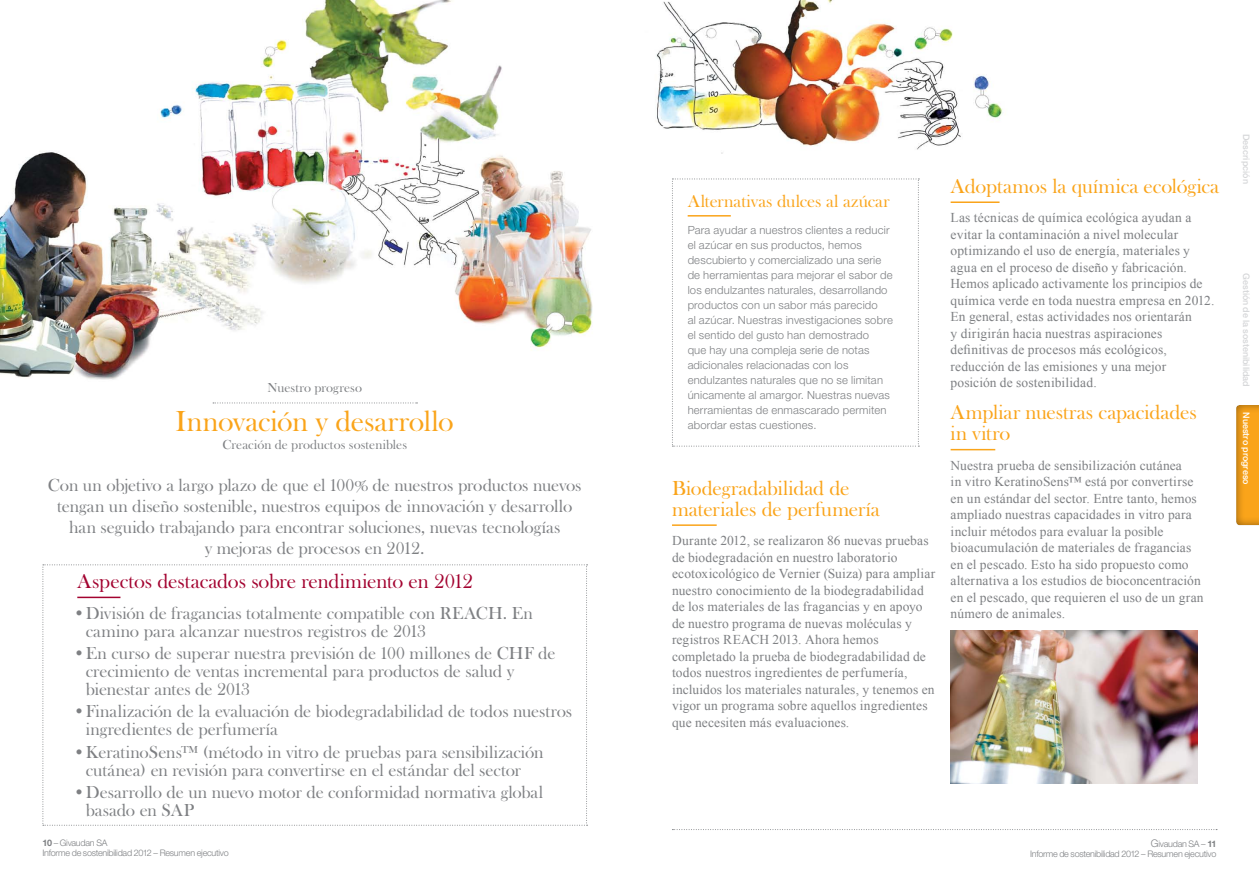
<style>
.page{position:relative;width:1259px;height:893px;background:#fff}
.page>*{position:absolute;margin:0;border:0;box-sizing:border-box;transform-origin:0 0}
.t1{font:30px "Baskerville Old Face EF";letter-spacing:-.01em;color:#faa41a}
.t2{font:21px/21px "Baskerville Old Face EF";letter-spacing:-.005em;color:#faa41a}
.t3{font:21px "Baskerville Old Face EF";letter-spacing:-.005em;color:#a30330}
.t4{font:18px/18px "Baskerville Old Face EF";letter-spacing:-.005em;color:#7e8083}
.t5{font:18px "Baskerville Old Face EF";letter-spacing:.005em;color:#faa41a}
.t6{font:13.5px/16.5px "Times New Roman";letter-spacing:.01em;color:#7e8083}
.t7{font:13.5px "Baskerville Old Face EF";color:#7e8083}
.t8{font:300 11.25px/15px "Helvetica Neue LT Std";letter-spacing:.015em;color:#7e8083}
.t9{font:300 9px/10.5px "Helvetica Neue LT Std";letter-spacing:-.03em;color:#7e8083}
.t10{font:500 9px "Helvetica Neue LT Std";color:#d5d6d8}
.t11{font:500 9px "Helvetica Neue LT Std";color:#fff}
.s1{font-weight:700}
.s2{font-size:10.5px}
</style>
<div class="page">
<img style="left:0;top:0;width:1198px;height:826px">
<div style="left:1234px;top:403px;width:25px;height:123px;background:#000;opacity:.5"></div>
<svg style="left:672px;top:829px;width:545px;height:1px"></svg>
<hr style="left:950px;top:201px;width:49px;height:2px;background:#faa41a">
<hr style="left:950px;top:449px;width:45px;height:1px;background:#faa41a">
<hr style="left:672px;top:524px;width:44px;height:2px;background:#faa41a">
<svg style="left:213px;top:403px;width:204px;height:1px"></svg>
<svg style="left:43px;top:564px;width:544px;height:262px"></svg>
<svg style="left:672px;top:179px;width:247px;height:268px"></svg>
<img style="left:950px;top:630px;width:247px;height:153px">
<p class="t7" style="left:267px;top:380px;width:96px">Nuestro progreso</p>
<h1 class="t1" style="left:175px;top:404px;width:280px">Innovación y desarrollo</h1>
<p class="t7" style="left:222px;top:437px;width:186px">Creación de productos sostenibles</p>
<p class="t4" style="left:48px;top:474px;width:535px;line-height:21px;text-align:center">Con un objetivo a largo plazo de que el 100% de nuestros productos nuevos tengan un diseño sostenible, nuestros equipos de innovación y desarrollo han seguido trabajando para encontrar soluciones, nuevas tecnologías<br>y mejoras de procesos en 2012.</p>
<h2 class="t3" style="left:77px;top:570px;width:397px">Aspectos destacados sobre rendimiento en 2012</h2>
<h3 class="t4" style="left:86px;top:604px;width:448px;text-indent:-13px">• División de fragancias totalmente compatible con REACH. En camino para alcanzar nuestros registros de 2013</h3>
<h3 class="t4" style="left:86px;top:644px;width:471px;text-indent:-13px">• En curso de superar nuestra previsión de 100 millones de CHF de crecimiento de ventas incremental para productos de salud y bienestar antes de 2013</h3>
<h3 class="t4" style="left:86px;top:703px;width:488px;text-indent:-13px">• Finalización de la evaluación de biodegradabilidad de todos nuestros ingredientes de perfumería</h3>
<h3 class="t4" style="left:73px;top:743px;width:472px;text-align:center">• KeratinoSens™ (método in vitro de pruebas para sensibilización cutánea) en revisión para convertirse en el estándar del sector</h3>
<h3 class="t4" style="left:86px;top:783px;width:459px;text-indent:-13px">• Desarrollo de un nuevo motor de conformidad normativa global basado en SAP</h3>
<h3 class="t5" style="left:687px;top:191px;width:203px">Alternativas dulces al azúcar</h3>
<p class="t8" style="left:687px;top:223px;width:207px">Para ayudar a nuestros clientes a reducir el azúcar en sus productos, hemos descubierto y comercializado una serie de herramientas para mejorar el sabor de los endulzantes naturales, desarrollando productos con un sabor más parecido<br>al azúcar. Nuestras investigaciones sobre el sentido del gusto han demostrado<br>que hay una compleja serie de notas adicionales relacionadas con los endulzantes naturales que no se limitan únicamente al amargor. Nuestras nuevas herramientas de enmascarado permiten abordar estas cuestiones.</p>
<h2 class="t2" style="left:672px;top:478px;width:209px">Biodegradabilidad de materiales de perfumería</h2>
<p class="t6" style="left:672px;top:532px;width:265px">Durante 2012, se realizaron 86 nuevas pruebas de biodegradación en nuestro laboratorio ecotoxicológico de Vernier (Suiza) para ampliar nuestro conocimiento de la biodegradabilidad de los materiales de las fragancias y en apoyo de nuestro programa de nuevas moléculas y registros REACH 2013. Ahora hemos completado la prueba de biodegradabilidad de todos nuestros ingredientes de perfumería, incluidos los materiales naturales, y tenemos en vigor un programa sobre aquellos ingredientes que necesiten más evaluaciones.</p>
<h2 class="t2" style="left:950px;top:176px;width:270px">Adoptamos la química ecológica</h2>
<p class="t6" style="left:950px;top:209px;width:265px">Las técnicas de química ecológica ayudan a evitar la contaminación a nivel molecular optimizando el uso de energía, materiales y agua en el proceso de diseño y fabricación.<br>Hemos aplicado activamente los principios de química verde en toda nuestra empresa en 2012.<br>En general, estas actividades nos orientarán<br>y dirigirán hacia nuestras aspiraciones definitivas de procesos más ecológicos, reducción de las emisiones y una mejor posición de sostenibilidad.</p>
<h2 class="t2" style="left:950px;top:402px;width:248px">Ampliar nuestras capacidades in vitro</h2>
<p class="t6" style="left:950px;top:457px;width:255px">Nuestra prueba de sensibilización cutánea<br>in vitro KeratinoSens™ está por convertirse en un estándar del sector. Entre tanto, hemos ampliado nuestras capacidades in vitro para incluir métodos para evaluar la posible bioacumulación de materiales de fragancias en el pescado. Esto ha sido propuesto como alternativa a los estudios de bioconcentración en el pescado, que requieren el uso de un gran número de animales.</p>
<p class="t9" style="left:43px;top:837px;width:188px"><span class="s1">10</span> – Givaudan SA<br>Informe de sostenibilidad 2012 – Resumen ejecutivo</p>
<p class="t9" style="left:1030px;top:838px;width:188px;text-align:right"><span class="s2">G</span>ivaudan SA – <span class="s1">11<br></span>Informe de sostenibilidad 2012 – Resumen ejecutivo</p>
<p class="t10" style="left:1251px;top:134px;width:51px;rotate:90deg">Descripción</p>
<p class="t10" style="left:1251px;top:273px;width:115px;rotate:90deg">Gestión de la sostenibilidad</p>
<p class="t11" style="left:1251px;top:412px;width:74px;rotate:90deg">Nuestro progreso</p>
</div>
